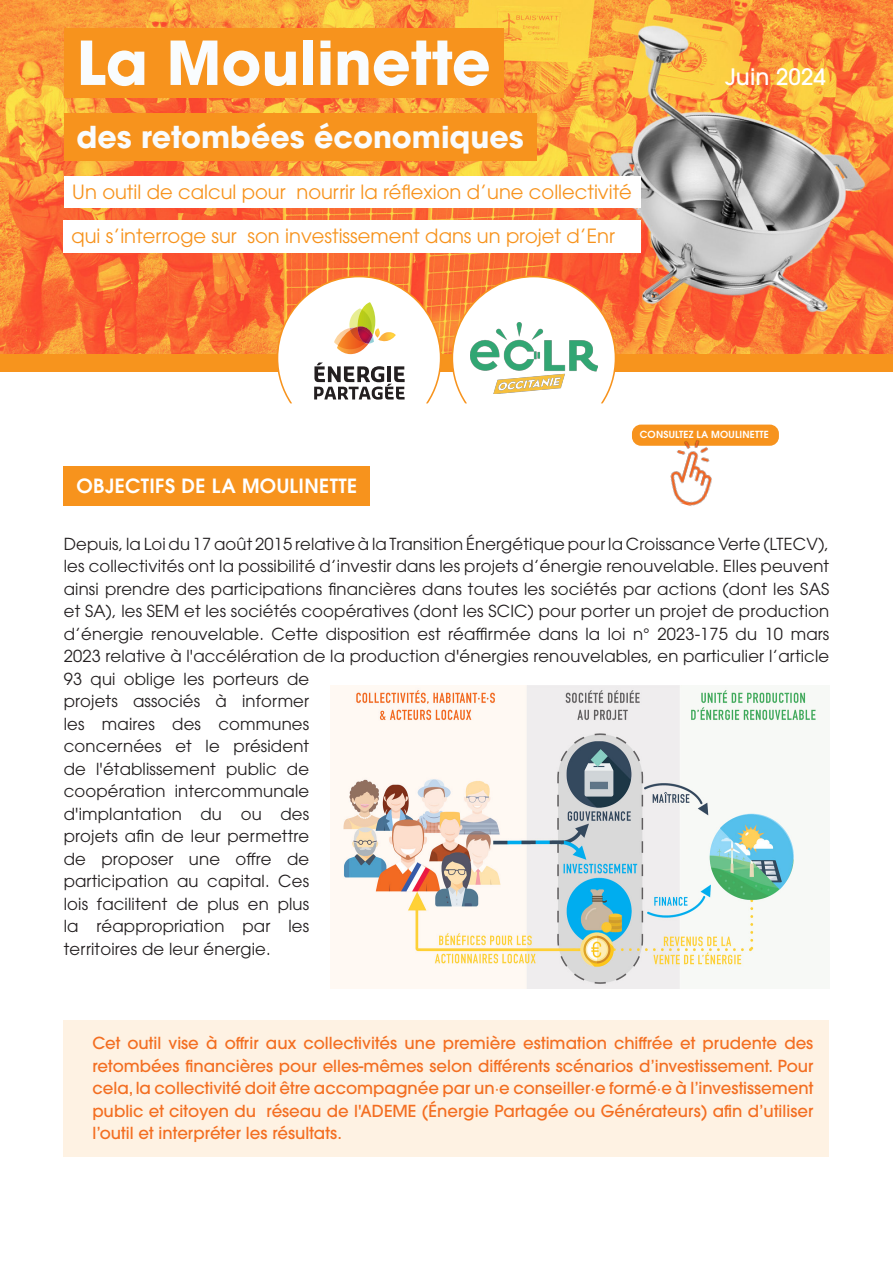
<style>
.page{position:relative;width:893px;height:1263px;background:#fff}
.page>*{position:absolute;margin:0;border:0;box-sizing:border-box;transform-origin:0 0}
.t1{font:700 60px "ITC Avant Garde Pro";color:#f9fcfe}
.t2{font:700 30px "ITC Avant Garde Pro";color:#f9fcfe}
.t3{font:500 22.5px "ITC Avant Garde Pro";color:#fff}
.t4{font:19.5px "ITC Avant Garde Pro";color:#f7931d}
.Titre_1{font:600 19.5px "ITC Avant Garde Pro";letter-spacing:.02em;color:#fff}
.Paragraphe_normal{font:16.5px/22.5px "ITC Avant Garde Pro";letter-spacing:.01em;color:#231f20}
.t5{font:500 16.5px/22.5px "ITC Avant Garde Pro";color:#f36e21;text-align:justify}
.Titre_1-2{font:600 9.75px "ITC Avant Garde Pro";letter-spacing:.02em;color:#fff}
</style>
<div class="page">
<img style="left:0;top:0;width:893px;height:354px">
<div style="left:64px;top:28px;width:439px;height:70px;background:#f7931d"></div>
<div style="left:64px;top:113px;width:473px;height:48px;background:#f7931d"></div>
<div style="left:64px;top:176px;width:576px;height:32px;background:#fff"></div>
<div style="left:63px;top:220px;width:577px;height:32px;background:#fff"></div>
<div style="left:0;top:354px;width:893px;height:18px;background:#f7941d"></div>
<div style="left:64px;top:465px;width:306px;height:40px;background:#f7931d"></div>
<img style="left:330px;top:685px;width:488px;height:304px">
<div style="left:632px;top:425px;width:147px;height:21px;background:#f7931d;border-radius:9px"></div>
<img style="left:647px;top:440px;width:92px;height:66px">
<svg style="left:277px;top:276px;width:164px;height:128px"></svg>
<svg style="left:452px;top:276px;width:164px;height:128px"></svg>
<img style="left:471px;top:323px;width:126px;height:71px">
<div style="left:64px;top:1020px;width:765px;height:137px;background:#fef2e3"></div>
<p class="t1" style="left:77px;top:23px;width:416px">La Moulinette</p>
<p class="t2" style="left:77px;top:117px;width:449px">des retombées économiques</p>
<p class="t4" style="left:72px;top:180px;width:561px">Un outil de calcul pour nourrir la réflexion d’une collectivité</p>
<p class="t4" style="left:71px;top:224px;width:545px">qui s’interroge sur son investissement dans un projet d’Enr</p>
<p class="t3" style="left:725px;top:62px;width:102px">Juin 2024</p>
<p class="Titre_1" style="left:77px;top:473px;width:282px">OBJECTIFS DE LA MOULINETTE</p>
<p class="Titre_1-2" style="left:640px;top:428px;width:131px">CONSULTEZ LA MOULINETTE</p>
<p class="Paragraphe_normal" style="left:64px;top:532px;width:767px">Depuis, la Loi du 17 août 2015 relative à la Transition Énergétique pour la Croissance Verte (LTECV), les collectivités ont la possibilité d’investir dans les projets d’énergie renouvelable. Elles peuvent ainsi prendre des participations financières dans toutes les sociétés par actions (dont les SAS et SA), les SEM et les sociétés coopératives (dont les SCIC) pour porter un projet de production d’énergie renouvelable. Cette disposition est réaffirmée dans la loi n° 2023-175 du 10 mars 2023 relative à l'accélération de la production d'énergies renouvelables, en particulier l’article 93 qui oblige les porteurs de<br>projets associés à informer<br>les maires des communes<br>concernées et le président<br>de l'établissement public de<br>coopération intercommunale<br>d'implantation du ou des<br>projets afin de leur permettre<br>de proposer une offre de<br>participation au capital. Ces<br>lois facilitent de plus en plus<br>la réappropriation par les<br>territoires de leur énergie.</p>
<p class="t5" style="left:92px;top:1032px;width:722px">Cet outil vise à offrir aux collectivités une première estimation chiffrée et prudente des retombées financières pour elles-mêmes selon différents scénarios d’investissement. Pour cela, la collectivité doit être accompagnée par un·e conseiller·e formé·e à l’investissement public et citoyen du réseau de l'ADEME (Énergie Partagée ou Générateurs) afin d’utiliser l’outil et interpréter les résultats.</p>
</div>
